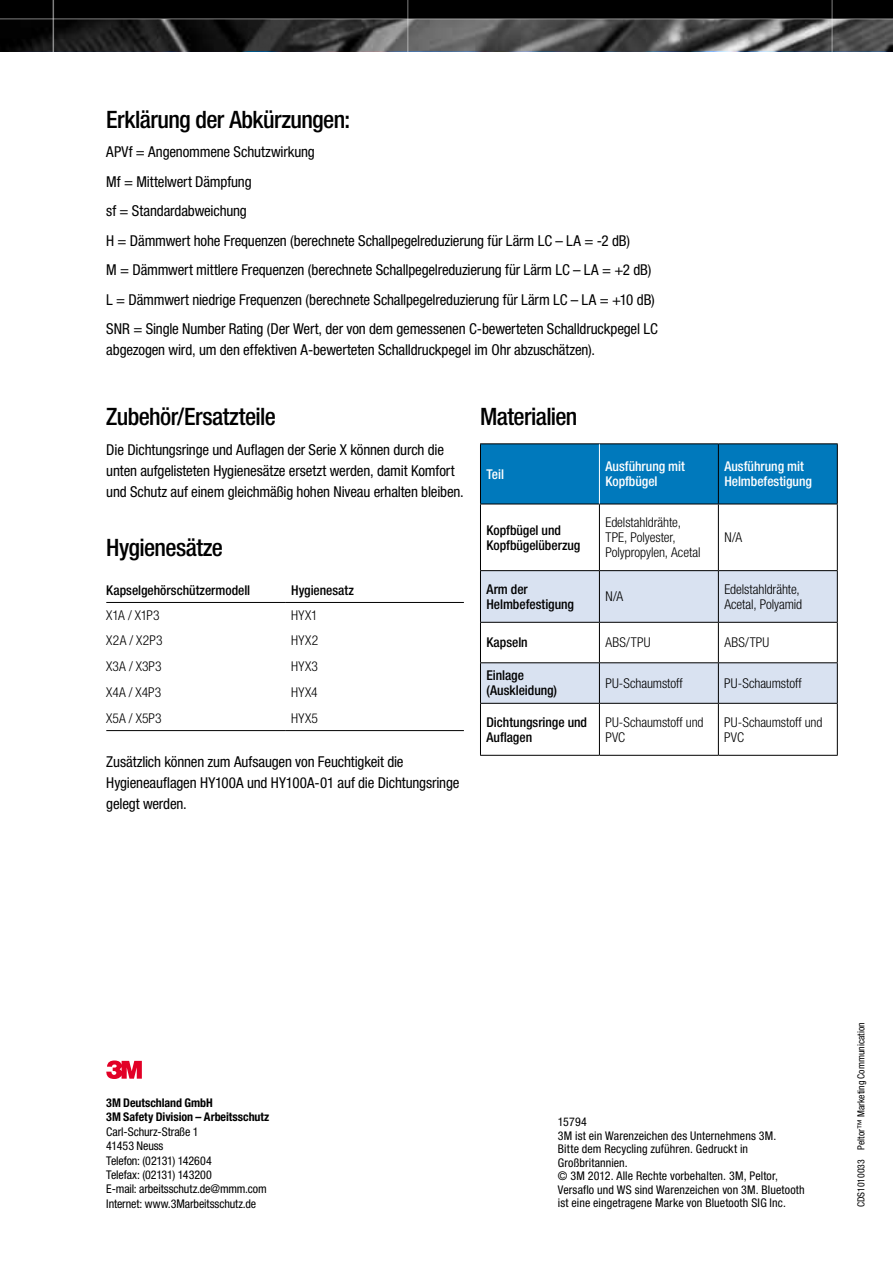
<style>
.page{position:relative;width:893px;height:1263px;background:#fff}
.page>*{position:absolute;margin:0;border:0;box-sizing:border-box;transform-origin:0 0}
.t1{font:500 condensed 24px "Helvetica Neue LT Std";letter-spacing:-.025em;color:#000}
.t2{font:condensed 15px/29.5px "Helvetica Neue LT Std";letter-spacing:-.01em;color:#000}
.t3{font:300 condensed 13.5px/15px "Helvetica Neue LT Std";letter-spacing:-.005em;color:#000}
.t4{font:500 condensed 13.5px/15px "Helvetica Neue LT Std";color:#000}
.t5{font:500 condensed 13.5px/15px "Helvetica Neue LT Std";color:#fff}
.t6{font:condensed 12px/13.5px "Helvetica Neue LT Std";letter-spacing:.005em;color:#000}
.t7{font:700 condensed 12px/14.4px "Helvetica Neue LT Std";letter-spacing:-.005em;color:#000}
.t8{font:condensed 9.75px "Helvetica Neue LT Std";color:#000}
</style>
<div class="page">
<svg style="left:106px;top:1060px;width:36px;height:19px"></svg>
<hr style="left:106px;top:602px;width:179px;height:1px;background:#000">
<hr style="left:285px;top:602px;width:179px;height:1px;background:#000">
<hr style="left:106px;top:730px;width:179px;height:1px;background:#000">
<hr style="left:285px;top:730px;width:179px;height:1px;background:#000">
<div style="left:481px;top:444px;width:356px;height:60px;background:#0079bc"></div>
<svg style="left:481px;top:571px;width:356px;height:132px;fill:#d9e2f1"></svg>
<hr style="left:480px;top:504px;width:1px;height:66px;background:#000">
<hr style="left:599px;top:504px;width:1px;height:66px;background:#000">
<hr style="left:718px;top:504px;width:1px;height:66px;background:#000">
<hr style="left:837px;top:504px;width:1px;height:66px;background:#000">
<hr style="left:480px;top:570px;width:119px;height:1px;background:#000">
<hr style="left:480px;top:571px;width:1px;height:51px;background:#000">
<hr style="left:599px;top:570px;width:119px;height:1px;background:#000">
<hr style="left:599px;top:571px;width:1px;height:51px;background:#000">
<hr style="left:718px;top:570px;width:120px;height:1px;background:#000">
<hr style="left:718px;top:571px;width:1px;height:51px;background:#000">
<hr style="left:837px;top:571px;width:1px;height:51px;background:#000">
<hr style="left:480px;top:622px;width:119px;height:1px;background:#000">
<hr style="left:480px;top:623px;width:1px;height:39px;background:#000">
<hr style="left:599px;top:622px;width:119px;height:1px;background:#000">
<hr style="left:599px;top:623px;width:1px;height:39px;background:#000">
<hr style="left:718px;top:622px;width:120px;height:1px;background:#000">
<hr style="left:718px;top:623px;width:1px;height:39px;background:#000">
<hr style="left:837px;top:623px;width:1px;height:39px;background:#000">
<hr style="left:480px;top:662px;width:119px;height:1px;background:#000">
<hr style="left:480px;top:663px;width:1px;height:40px;background:#000">
<hr style="left:599px;top:662px;width:119px;height:1px;background:#000">
<hr style="left:599px;top:663px;width:1px;height:40px;background:#000">
<hr style="left:718px;top:662px;width:120px;height:1px;background:#000">
<hr style="left:718px;top:663px;width:1px;height:40px;background:#000">
<hr style="left:837px;top:663px;width:1px;height:40px;background:#000">
<hr style="left:480px;top:703px;width:119px;height:1px;background:#000">
<hr style="left:480px;top:704px;width:1px;height:51px;background:#000">
<hr style="left:599px;top:703px;width:119px;height:1px;background:#000">
<hr style="left:599px;top:704px;width:1px;height:51px;background:#000">
<hr style="left:718px;top:703px;width:120px;height:1px;background:#000">
<hr style="left:718px;top:704px;width:1px;height:51px;background:#000">
<hr style="left:837px;top:704px;width:1px;height:51px;background:#000">
<hr style="left:480px;top:755px;width:119px;height:1px;background:#000">
<hr style="left:599px;top:755px;width:119px;height:1px;background:#000">
<hr style="left:718px;top:755px;width:120px;height:1px;background:#000">
<hr style="left:480px;top:443px;width:119px;height:1px;background:#000">
<hr style="left:480px;top:444px;width:1px;height:60px;background:#000">
<hr style="left:599px;top:443px;width:119px;height:1px;background:#000">
<hr style="left:718px;top:443px;width:120px;height:1px;background:#000">
<hr style="left:718px;top:444px;width:1px;height:60px;background:#000">
<hr style="left:837px;top:444px;width:1px;height:60px;background:#000">
<hr style="left:480px;top:504px;width:119px;height:1px;background:#000">
<hr style="left:599px;top:504px;width:119px;height:1px;background:#000">
<hr style="left:718px;top:504px;width:120px;height:1px;background:#000">
<hr style="left:599px;top:444px;width:1px;height:60px;background:#fff">
<div style="left:0;top:0;width:893px;height:20px;background:#000"></div>
<img style="left:0;top:20px;width:893px;height:31px">
<hr style="left:832px;top:0;width:1px;height:66px;background:#fff">
<hr style="left:0;top:19px;width:893px;height:1px;background:#fff">
<hr style="left:53px;top:0;width:1px;height:71px;background:#fff">
<hr style="left:407px;top:0;width:1px;height:90px;background:#fff">
<h1 class="t1" style="left:106px;top:105px;width:245px">Erklärung der Abkürzungen:</h1>
<p class="t2" style="left:106px;top:137px;width:553px">APVf = Angenommene Schutzwirkung<br>Mf = Mittelwert Dämpfung<br>sf = Standardabweichung<br>H = Dämmwert hohe Frequenzen (berechnete Schallpegelreduzierung für Lärm LC – LA = -2 dB)<br>M = Dämmwert mittlere Frequenzen (berechnete Schallpegelreduzierung für Lärm LC – LA = +2 dB)<br>L = Dämmwert niedrige Frequenzen (berechnete Schallpegelreduzierung für Lärm LC – LA = +10 dB)<br>SNR = Single Number Rating (Der Wert, der von dem gemessenen C-bewerteten Schalldruckpegel LC</p>
<p class="t2" style="left:106px;top:335px;width:490px">abgezogen wird, um den effektiven A-bewerteten Schalldruckpegel im Ohr abzuschätzen).</p>
<h1 class="t1" style="left:106px;top:403px;width:171px">Zubehör/Ersatzteile</h1>
<p class="t2" style="left:106px;top:439px;width:359px;line-height:21px">Die Dichtungsringe und Auflagen der Serie X können durch die unten aufgelisteten Hygienesätze ersetzt werden, damit Komfort und Schutz auf einem gleichmäßig hohen Niveau erhalten bleiben.</p>
<h1 class="t1" style="left:106px;top:534px;width:118px">Hygienesätze</h1>
<p class="t4" style="left:106px;top:583px;width:145px">Kapselgehörschützermodell</p>
<p class="t4" style="left:291px;top:583px;width:64px">Hygienesatz</p>
<p class="t3" style="left:106px;top:607px;width:55px">X1A / X1P3</p>
<p class="t3" style="left:291px;top:607px;width:28px">HYX1</p>
<p class="t3" style="left:106px;top:633px;width:58px">X2A / X2P3</p>
<p class="t3" style="left:291px;top:633px;width:29px">HYX2</p>
<p class="t3" style="left:106px;top:659px;width:57px">X3A / X3P3</p>
<p class="t3" style="left:291px;top:659px;width:28px">HYX3</p>
<p class="t3" style="left:106px;top:684px;width:57px">X4A / X4P3</p>
<p class="t3" style="left:291px;top:684px;width:28px">HYX4</p>
<p class="t3" style="left:106px;top:710px;width:57px">X5A / X5P3</p>
<p class="t3" style="left:291px;top:710px;width:28px">HYX5</p>
<p class="t2" style="left:106px;top:751px;width:355px;line-height:21px">Zusätzlich können zum Aufsaugen von Feuchtigkeit die<br>Hygieneauflagen HY100A und HY100A-01 auf die Dichtungsringe gelegt werden.</p>
<h1 class="t1" style="left:480px;top:403px;width:99px">Materialien</h1>
<p class="t5" style="left:486px;top:466px;width:19px">Teil</p>
<p class="t5" style="left:605px;top:459px;width:81px">Ausführung mit<br>Kopfbügel</p>
<p class="t5" style="left:724px;top:459px;width:89px">Ausführung mit<br>Helmbefestigung</p>
<p class="t4" style="left:486px;top:522px;width:95px">Kopfbügel und<br>Kopfbügelüberzug</p>
<p class="t3" style="left:605px;top:515px;width:97px">Edelstahldrähte,<br>TPE, Polyester,<br>Polypropylen, Acetal</p>
<p class="t3" style="left:724px;top:530px;width:19px">N/A</p>
<p class="t4" style="left:486px;top:581px;width:89px">Arm der<br>Helmbefestigung</p>
<p class="t3" style="left:605px;top:589px;width:19px">N/A</p>
<p class="t3" style="left:724px;top:581px;width:79px">Edelstahldrähte,<br>Acetal, Polyamid</p>
<p class="t4" style="left:486px;top:635px;width:43px">Kapseln</p>
<p class="t3" style="left:605px;top:635px;width:47px">ABS/TPU</p>
<p class="t3" style="left:724px;top:635px;width:47px">ABS/TPU</p>
<p class="t4" style="left:486px;top:668px;width:72px">Einlage (Auskleidung)</p>
<p class="t3" style="left:605px;top:675px;width:79px">PU-Schaumstoff</p>
<p class="t3" style="left:724px;top:675px;width:79px">PU-Schaumstoff</p>
<p class="t4" style="left:486px;top:714px;width:102px">Dichtungsringe und<br>Auflagen</p>
<p class="t3" style="left:605px;top:714px;width:100px">PU-Schaumstoff und<br>PVC</p>
<p class="t3" style="left:724px;top:714px;width:100px">PU-Schaumstoff und<br>PVC</p>
<p class="t7" style="left:106px;top:1095px;width:164px">3M Deutschland GmbH<br>3M Safety Division – Arbeitsschutz</p>
<p class="t6" style="left:106px;top:1124px;width:162px;line-height:14.4px">Carl-Schurz-Straße 1<br>41453 Neuss<br>Telefon: (02131) 142604<br>Telefax: (02131) 143200<br>E-mail: arbeitsschutz.de@mmm.com<br>Internet: www.3Marbeitsschutz.de</p>
<p class="t6" style="left:558px;top:1115px;width:248px">15794<br>3M ist ein Warenzeichen des Unternehmens 3M.<br>Bitte dem Recycling zuführen. Gedruckt in Großbritannien.<br>© 3M 2012. Alle Rechte vorbehalten. 3M, Peltor, Versaflo und WS sind Warenzeichen von 3M. Bluetooth ist eine eingetragene Marke von Bluetooth SIG Inc.</p>
<p class="t8" style="left:855px;top:1207px;width:187px;rotate:-90deg">CDS1010033 Peltor™ Marketing Communication</p>
</div>
